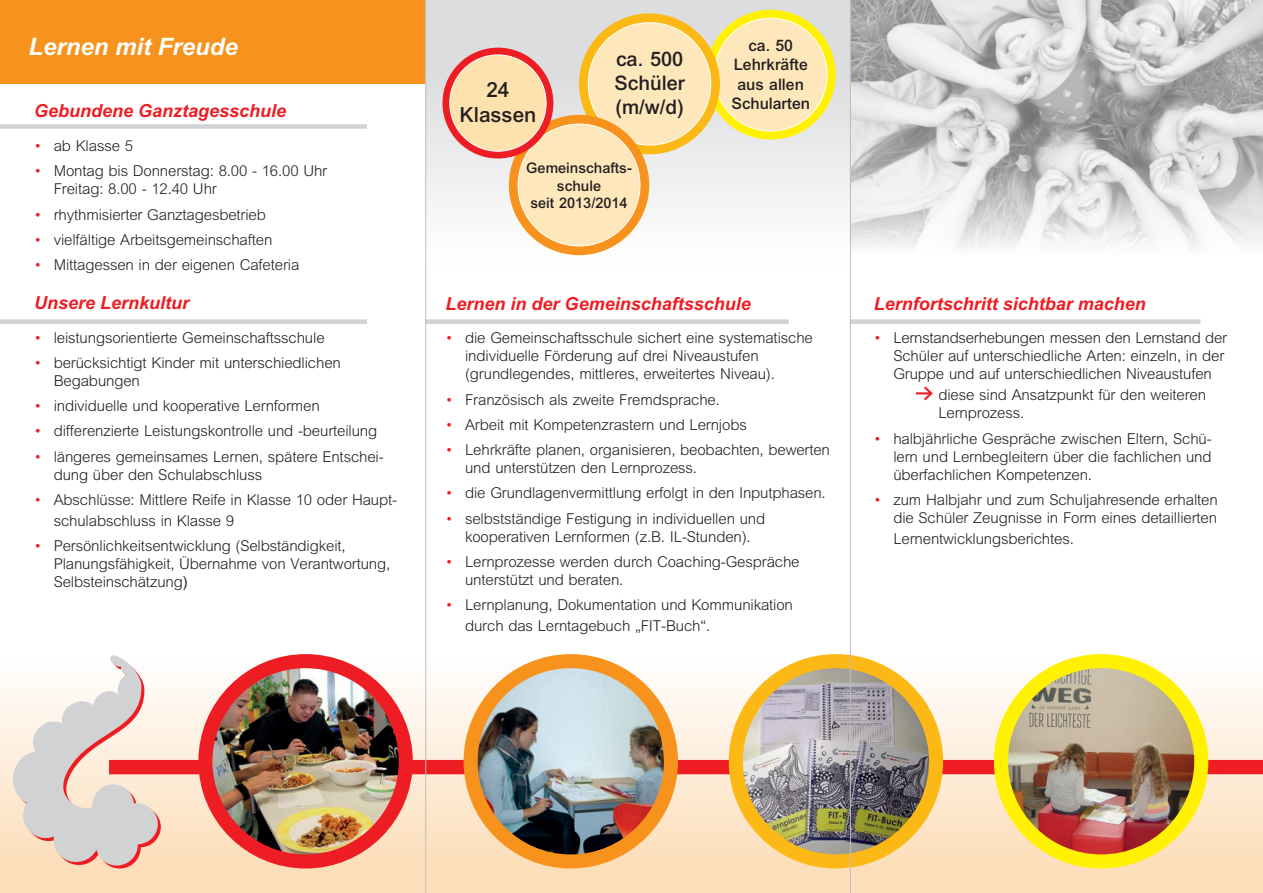
<style>
.page{position:relative;width:1263px;height:893px;background:#fff}
.page>*{position:absolute;margin:0;border:0;box-sizing:border-box;transform-origin:0 0}
.t1{font:italic 700 24px "M Arial";color:#fff}
.t2{font:500 20.85px "M Arial";color:#231f20}
.t3{font:500 19.95px/24px "M Arial";color:#231f20}
.t4{font:italic 700 18px "M Arial";color:#ee1d23}
.t5{font:500 15.9px/19px "M Arial";color:#231f20;text-align:center}
.t6{font:300 15px/18px "M Arial";letter-spacing:-.01em;color:#231f20}
.t7{font:500 14.55px/17.5px "M Arial";color:#231f20;text-align:center}
.s1{color:#ee1d23}
.s2{font-weight:400}
</style>
<div class="page">
<div style="left:0;top:0;width:426px;height:84px;background:#f7931d"></div>
<img style="left:851px;top:0;width:412px;height:249px">
<div style="left:425px;top:0;width:425px;height:266px;background:linear-gradient(to bottom,#d5d5d6,#fdfdfd)"></div>
<svg style="left:706px;top:10px;width:130px;height:130px;background:#fef114"></svg>
<div style="left:714px;top:18px;width:113px;height:113px;background:#fee7bb;border-radius:50%"></div>
<div style="left:579px;top:13px;width:141px;height:141px;background:#fcb814;border-radius:50%"></div>
<div style="left:588px;top:23px;width:123px;height:122px;background:#fee7bb;border-radius:50%"></div>
<div style="left:0;top:600px;width:1263px;height:293px;background:linear-gradient(to bottom,#fff,#fcdab4)"></div>
<svg style="left:916px;top:386px;width:17px;height:15px"></svg>
<div style="left:109px;top:760px;width:1154px;height:14px;background:#ee1d23"></div>
<svg style="left:10px;top:654px;width:151px;height:215px"></svg>
<div style="left:198px;top:654px;width:215px;height:214px;background:#ee1d23;border-radius:50%"></div>
<img style="left:212px;top:668px;width:187px;height:186px;border-radius:93px">
<div style="left:729px;top:654px;width:214px;height:214px;background:#fcb814;border-radius:50%"></div>
<img style="left:743px;top:668px;width:186px;height:186px;border-radius:93px">
<div style="left:464px;top:654px;width:214px;height:214px;background:#f7931d;border-radius:50%"></div>
<img style="left:478px;top:668px;width:186px;height:186px;border-radius:93px">
<div style="left:994px;top:654px;width:214px;height:214px;background:#fff101;border-radius:50%"></div>
<img style="left:1008px;top:668px;width:186px;height:186px;border-radius:93px">
<div style="left:425px;top:319px;width:364px;height:5px;background:#d1d2d4"></div>
<div style="left:850px;top:319px;width:350px;height:5px;background:#d1d2d4"></div>
<div style="left:509px;top:115px;width:140px;height:140px;background:#f7931d;border-radius:50%"></div>
<div style="left:518px;top:124px;width:122px;height:122px;background:#fee7bb;border-radius:50%"></div>
<svg style="left:442px;top:48px;width:111px;height:110px;background:#ef3439"></svg>
<div style="left:450px;top:55px;width:96px;height:96px;background:#fee2ae;border-radius:50%"></div>
<div style="left:0;top:319px;width:367px;height:5px;background:#d1d2d4"></div>
<div style="left:0;top:124px;width:367px;height:5px;background:#d1d2d4"></div>
<hr style="left:850px;top:0;width:1px;height:893px;background:#bcbdc0">
<hr style="left:425px;top:0;width:1px;height:893px;background:#bcbdc0">
<p class="t1" style="left:28px;top:32px;width:211px">Lernen mit Freude</p>
<p class="t4" style="left:34px;top:100px;width:254px">Gebundene Ganztagesschule</p>
<p class="t6" style="left:34px;top:137px;width:100px"><span class="s1">•</span> ab Klasse 5</p>
<p class="t6" style="left:54px;top:162px;width:275px;text-indent:-20px"><span class="s1">•</span> Montag bis Donnerstag: 8.00 - 16.00 Uhr<br>Freitag: 8.00 - 12.40 Uhr</p>
<p class="t6" style="left:34px;top:205px;width:233px"><span class="s1">•</span> rhythmisierter Ganztagesbetrieb</p>
<p class="t6" style="left:34px;top:230px;width:240px"><span class="s1">•</span> vielfältige Arbeitsgemeinschaften</p>
<p class="t6" style="left:34px;top:256px;width:267px"><span class="s1">•</span> Mittagessen in der eigenen Cafeteria</p>
<p class="t4" style="left:34px;top:292px;width:157px">Unsere Lernkultur</p>
<p class="t6" style="left:34px;top:328px;width:292px"><span class="s1">•</span> leistungsorientierte Gemeinschaftsschule</p>
<p class="t6" style="left:54px;top:354px;width:289px;text-indent:-20px"><span class="s1">•</span> berücksichtigt Kinder mit unterschiedlichen<br>Begabungen</p>
<p class="t6" style="left:34px;top:397px;width:287px"><span class="s1">•</span> individuelle und kooperative Lernformen</p>
<p class="t6" style="left:34px;top:422px;width:345px"><span class="s1">•</span> differenzierte Leistungskontrolle und -beurteilung</p>
<p class="t6" style="left:54px;top:447px;width:331px;text-indent:-20px"><span class="s1">•</span> längeres gemeinsames Lernen, spätere Entschei&shy;dung über den Schulabschluss</p>
<p class="t6" style="left:54px;top:489px;width:345px;line-height:21px;text-indent:-20px"><span class="s1">•</span> Abschlüsse: Mittlere Reife in Klasse 10 oder Haupt&shy;schulabschluss in Klasse 9</p>
<p class="t6" style="left:54px;top:537px;width:338px;text-indent:-20px"><span class="s1">•</span> Persönlichkeitsentwicklung (Selbständigkeit,<br>Planungsfähigkeit, Übernahme von Verantwortung,<br>Selbsteinschätzung<span class="s2">)</span></p>
<p class="t2" style="left:486px;top:78px;width:25px">24</p>
<p class="t2" style="left:459px;top:103px;width:78px">Klassen</p>
<p class="t3" style="left:614px;top:47px;width:72px">ca. 500<br>Schüler</p>
<p class="t3" style="left:615px;top:95px;width:70px">(m/w/d)</p>
<p class="t7" style="left:526px;top:159px;width:107px">Gemeinschafts&shy;schule<br>seit 2013/2014</p>
<p class="t5" style="left:731px;top:36px;width:80px">ca. 50<br>Lehrkräfte aus allen<br>Schularten</p>
<p class="t4" style="left:446px;top:293px;width:307px">Lernen in der Gemeinschaftsschule</p>
<p class="t6" style="left:465px;top:329px;width:349px;text-indent:-20px"><span class="s1">•</span> die Gemeinschaftsschule sichert eine systematische individuelle Förderung auf drei Niveaustufen (grundlegendes, mittleres, erweitertes Niveau).</p>
<p class="t6" style="left:446px;top:390px;width:276px"><span class="s1">•</span> Französisch als zweite Fremdsprache.</p>
<p class="t6" style="left:446px;top:416px;width:303px"><span class="s1">•</span> Arbeit mit Kompetenzrastern und Lernjobs</p>
<p class="t6" style="left:465px;top:441px;width:366px;text-indent:-20px"><span class="s1">•</span> Lehrkräfte planen, organisieren, beobachten, bewerten und unterstützen den Lernprozess.</p>
<p class="t6" style="left:446px;top:484px;width:382px"><span class="s1">•</span> die Grundlagenvermittlung erfolgt in den Inputphasen.</p>
<p class="t6" style="left:446px;top:509px;width:321px;text-align:center"><span class="s1">•</span> selbstständige Festigung in individuellen und kooperativen Lernformen (z.B. IL-Stunden).</p>
<p class="t6" style="left:465px;top:553px;width:336px;text-indent:-20px"><span class="s1">•</span> Lernprozesse werden durch Coaching-Gespräche unterstützt und beraten.</p>
<p class="t6" style="left:465px;top:594px;width:329px;line-height:21px;text-indent:-20px"><span class="s1">•</span> Lernplanung, Dokumentation und Kommunikation durch das Lerntagebuch „FIT-Buch“.</p>
<p class="t4" style="left:874px;top:293px;width:274px">Lernfortschritt sichtbar machen</p>
<p class="t6" style="left:893px;top:329px;width:335px;text-indent:-20px"><span class="s1">•</span> Lernstandserhebungen messen den Lernstand der<br>Schüler auf unterschiedliche Arten: einzeln, in der<br>Gruppe und auf unterschiedlichen Niveaustufen</p>
<p class="t6" style="left:938px;top:386px;width:269px">diese sind Ansatzpunkt für den weiteren<br>Lernprozess.</p>
<p class="t6" style="left:893px;top:429px;width:320px;text-align:justify;text-indent:-20px"><span class="s1">•</span> halbjährliche Gespräche zwischen Eltern, Schü&shy;lern und Lernbegleitern über die fachlichen und überfachlichen Kompetenzen.</p>
<p class="t6" style="left:874px;top:491px;width:345px;text-align:right"><span class="s1">•</span> zum Halbjahr und zum Schuljahresende erhalten die Schüler Zeugnisse in Form eines detaillierten</p>
<p class="t6" style="left:893px;top:530px;width:182px">Lernentwicklungsberichtes.</p>
</div>
